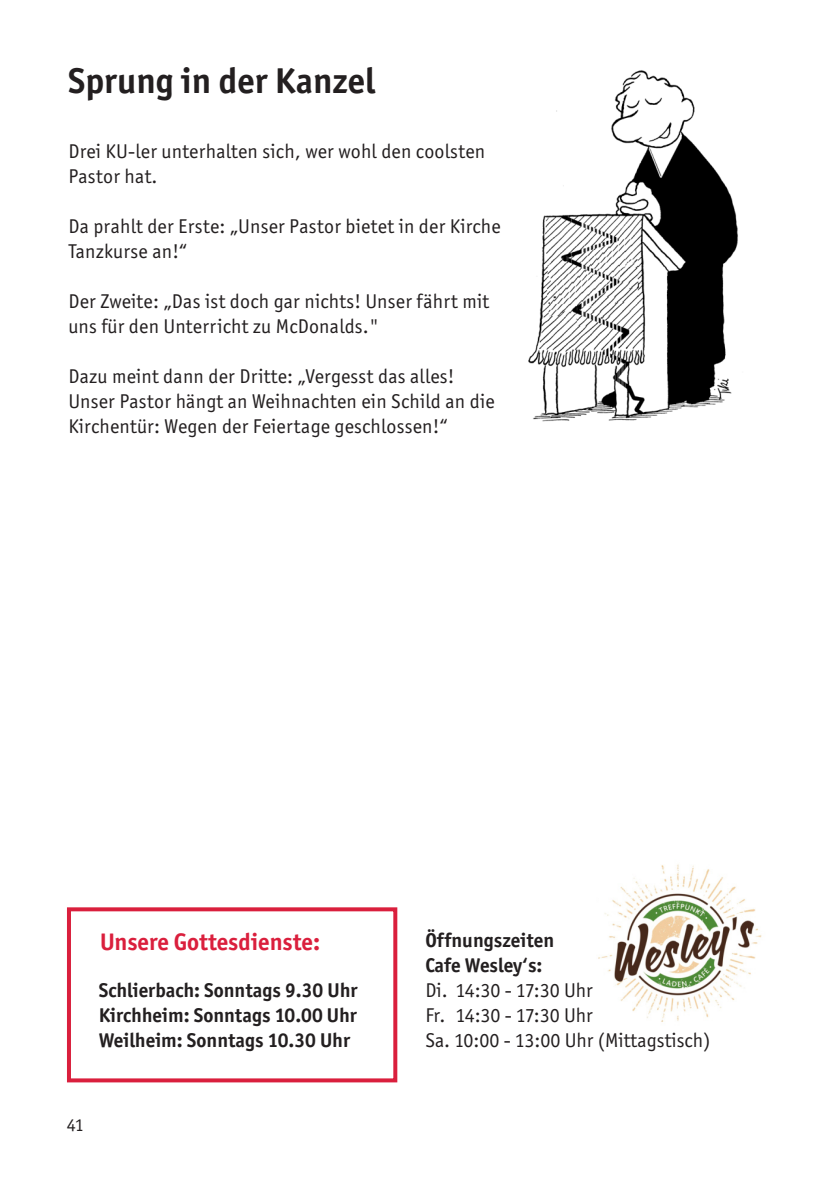
<style>
.page{position:relative;width:840px;height:1191px;background:#fff}
.page>*{position:absolute;margin:0;border:0;box-sizing:border-box;transform-origin:0 0}
.t1{font:700 36px "Officina Sans ITC Std";color:#231f20}
.t2{font:700 24px "Officina Sans ITC Std";color:#da1f3d}
.t3{font:20px/25px "Officina Sans ITC Std";letter-spacing:.01em;color:#231f20}
.t4{font:700 20px/25px "Officina Sans ITC Std";color:#231f20;text-align:justify}
.t5{font:18px "Officina Sans ITC Std";color:#231f20}
</style>
<div class="page">
<img style="left:598px;top:864px;width:164px;height:158px">
<div style="left:67px;top:907px;width:330px;height:175px;border:4px solid #da1f3d"></div>
<img style="left:528px;top:70px;width:210px;height:352px">
<h1 class="t1" style="left:68px;top:58px;width:308px">Sprung in der Kanzel</h1>
<p class="t3" style="left:68px;top:138px;width:418px">Drei KU-ler unterhalten sich, wer wohl den coolsten<br>Pastor hat.</p>
<p class="t3" style="left:68px;top:213px;width:434px">Da prahlt der Erste: „Unser Pastor bietet in der Kirche<br>Tanzkurse an!“</p>
<p class="t3" style="left:68px;top:288px;width:422px">Der Zweite: „Das ist doch gar nichts! Unser fährt mit uns für den Unterricht zu McDonalds."</p>
<p class="t3" style="left:68px;top:363px;width:427px">Dazu meint dann der Dritte: „Vergesst das alles!<br>Unser Pastor hängt an Weihnachten ein Schild an die<br>Kirchentür: Wegen der Feiertage geschlossen!“</p>
<p class="t2" style="left:100px;top:926px;width:222px">Unsere Gottesdienste:</p>
<p class="t4" style="left:99px;top:977px;width:260px">Schlierbach: Sonntags 9.30 Uhr Kirchheim: Sonntags 10.00 Uhr Weilheim: Sonntags 10.30 Uhr</p>
<p class="t5" style="left:67px;top:1115px;width:18px">41</p>
<p class="t4" style="left:425px;top:927px;width:130px">Öffnungszeiten<br>Cafe Wesley‘s:</p>
<p class="t3" style="left:425px;top:977px;width:286px">Di. 14:30 - 17:30 Uhr<br>Fr. 14:30 - 17:30 Uhr<br>Sa. 10:00 - 13:00 Uhr (Mittagstisch)</p>
</div>
